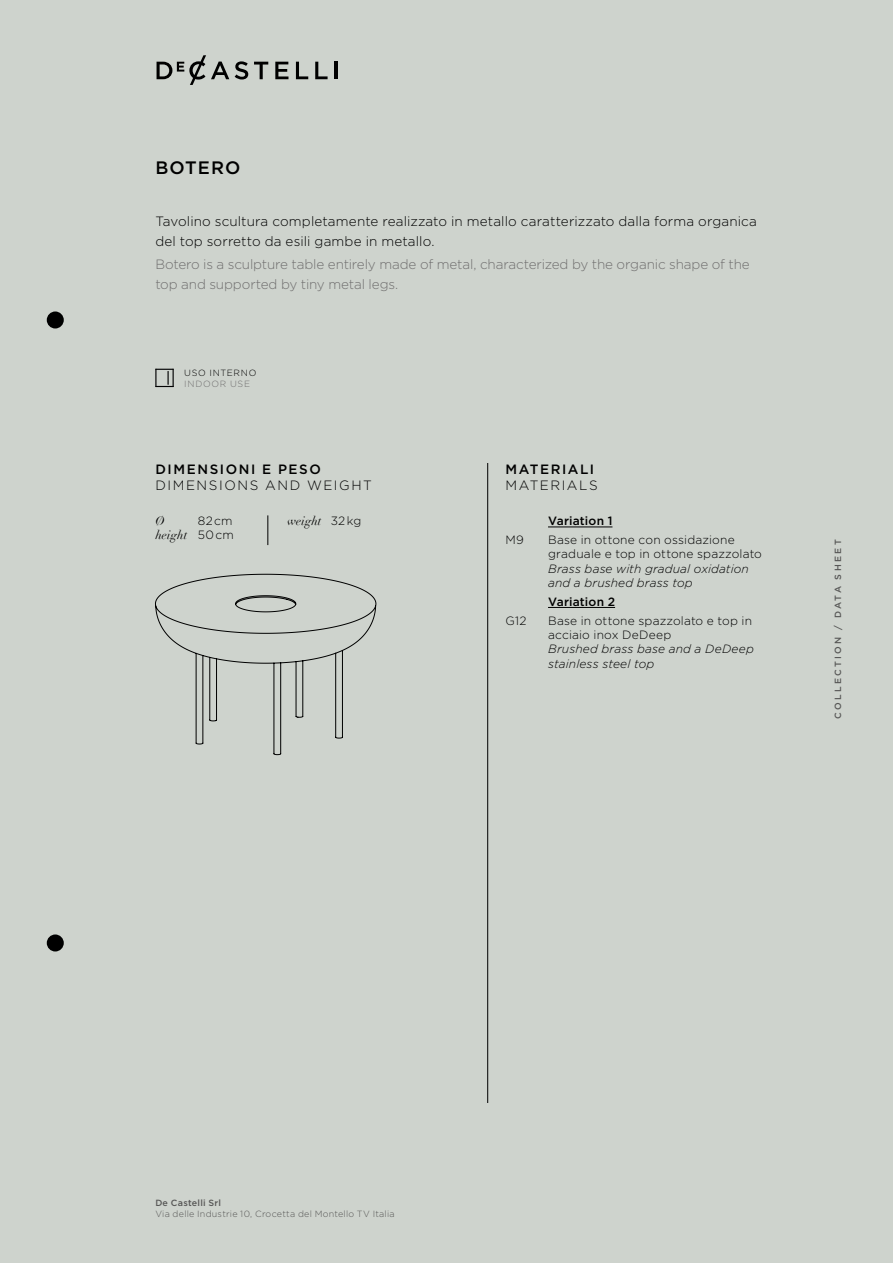
<style>
.page{position:relative;width:893px;height:1263px;background:#ced3cd}
.page>*{position:absolute;margin:0;border:0;box-sizing:border-box;transform-origin:0 0}
.t1{font:500 18px "Gotham";letter-spacing:.055em;color:#000}
.t2{font:300 13.5px/19.5px "Gotham";letter-spacing:.01em;color:#000}
.t3{font:300 13.5px/19.5px "Gotham";letter-spacing:-.01em;color:#706f6f}
.t4{font:500 13.5px "Gotham";letter-spacing:.115em;color:#000}
.t5{font:300 13.5px "Gotham";letter-spacing:.12em;color:#000}
.t6{font:300 13.5px "Gotham";letter-spacing:.11em;color:#000}
.t7{font:300 12px/14.4px "Gotham";letter-spacing:.015em;color:#000}
.t8{font:italic 300 12px/14.4px "Gotham";letter-spacing:.01em;color:#000}
.t9{font:italic 12px "Didot";letter-spacing:.01em;color:#000}
.t10{font:500 12px "Gotham";letter-spacing:.015em;color:#000}
.t11{font:300 9px "Gotham";letter-spacing:.025em;color:#575756}
.t12{font:500 9px "Gotham";letter-spacing:.25em;color:#575756}
.t13{font:500 9px "Gotham";letter-spacing:.025em;color:#575756}
.t14{font:300 9px "Gotham";letter-spacing:.08em;color:#000}
.t15{font:300 9px "Gotham";letter-spacing:.085em;color:#706f6f}
.s1{font-family:"Gotham";font-weight:300;font-style:normal}
</style>
<div class="page">
<svg style="left:235px;top:61px;width:13px;height:18px"></svg>
<svg style="left:254px;top:62px;width:14px;height:17px"></svg>
<svg style="left:275px;top:62px;width:13px;height:17px"></svg>
<svg style="left:296px;top:62px;width:12px;height:17px"></svg>
<svg style="left:315px;top:62px;width:13px;height:17px"></svg>
<hr style="left:335px;top:62px;width:3px;height:17px;background:#000">
<svg style="left:157px;top:55px;width:72px;height:30px"></svg>
<hr style="left:487px;top:463px;width:1px;height:640px;background:#000">
<div style="left:47px;top:311px;width:17px;height:17px;background:#000;border-radius:50%"></div>
<div style="left:47px;top:934px;width:17px;height:17px;background:#000;border-radius:50%"></div>
<hr style="left:548px;top:527px;width:64px;height:1px;background:#000">
<hr style="left:548px;top:607px;width:67px;height:1px;background:#000">
<svg style="left:155px;top:369px;width:19px;height:18px"></svg>
<svg style="left:155px;top:574px;width:221px;height:181px"></svg>
<hr style="left:268px;top:515px;width:1px;height:30px;background:#000">
<h1 class="t1" style="left:155px;top:158px;width:87px">BOTERO</h1>
<p class="t2" style="left:155px;top:211px;width:603px">Tavolino scultura completamente realizzato in metallo caratterizzato dalla forma organica del top sorretto da esili gambe in metallo.</p>
<p class="t3" style="left:155px;top:255px;width:596px">Botero is a sculpture table entirely made of metal, characterized by the organic shape of the top and supported by tiny metal legs.</p>
<p class="t14" style="left:184px;top:368px;width:74px">USO INTERNO</p>
<p class="t15" style="left:184px;top:379px;width:67px">INDOOR USE</p>
<p class="t4" style="left:155px;top:461px;width:167px">DIMENSIONI E PESO</p>
<p class="t5" style="left:155px;top:478px;width:218px">DIMENSIONS AND WEIGHT</p>
<p class="t9" style="left:155px;top:513px;width:11px">Ø</p>
<p class="t7" style="left:198px;top:513px;width:36px">82cm</p>
<p class="t9" style="left:287px;top:513px;width:75px">weight <span class="s1">32kg</span></p>
<p class="t9" style="left:155px;top:528px;width:80px">height <span class="s1">50cm</span></p>
<p class="t4" style="left:505px;top:462px;width:90px">MATERIALI</p>
<p class="t6" style="left:505px;top:478px;width:94px">MATERIALS</p>
<p class="t10" style="left:548px;top:514px;width:66px">Variation 1</p>
<p class="t7" style="left:505px;top:532px;width:20px">M9</p>
<p class="t7" style="left:548px;top:532px;width:215px">Base in ottone con ossidazione graduale e top in ottone spazzolato</p>
<p class="t8" style="left:548px;top:561px;width:202px">Brass base with gradual oxidation and a brushed brass top</p>
<p class="t10" style="left:548px;top:595px;width:69px">Variation 2</p>
<p class="t7" style="left:505px;top:613px;width:22px">G12</p>
<p class="t7" style="left:548px;top:613px;width:206px">Base in ottone spazzolato e top in acciaio inox DeDeep</p>
<p class="t8" style="left:548px;top:642px;width:207px">Brushed brass base and a DeDeep stainless steel top</p>
<p class="t12" style="left:833px;top:719px;width:181px;rotate:-90deg">COLLECTION / DATA SHEET</p>
<p class="t13" style="left:155px;top:1198px;width:67px">De Castelli Srl</p>
<p class="t11" style="left:155px;top:1209px;width:241px">Via delle Industrie 10, Crocetta del Montello TV Italia</p>
</div>
